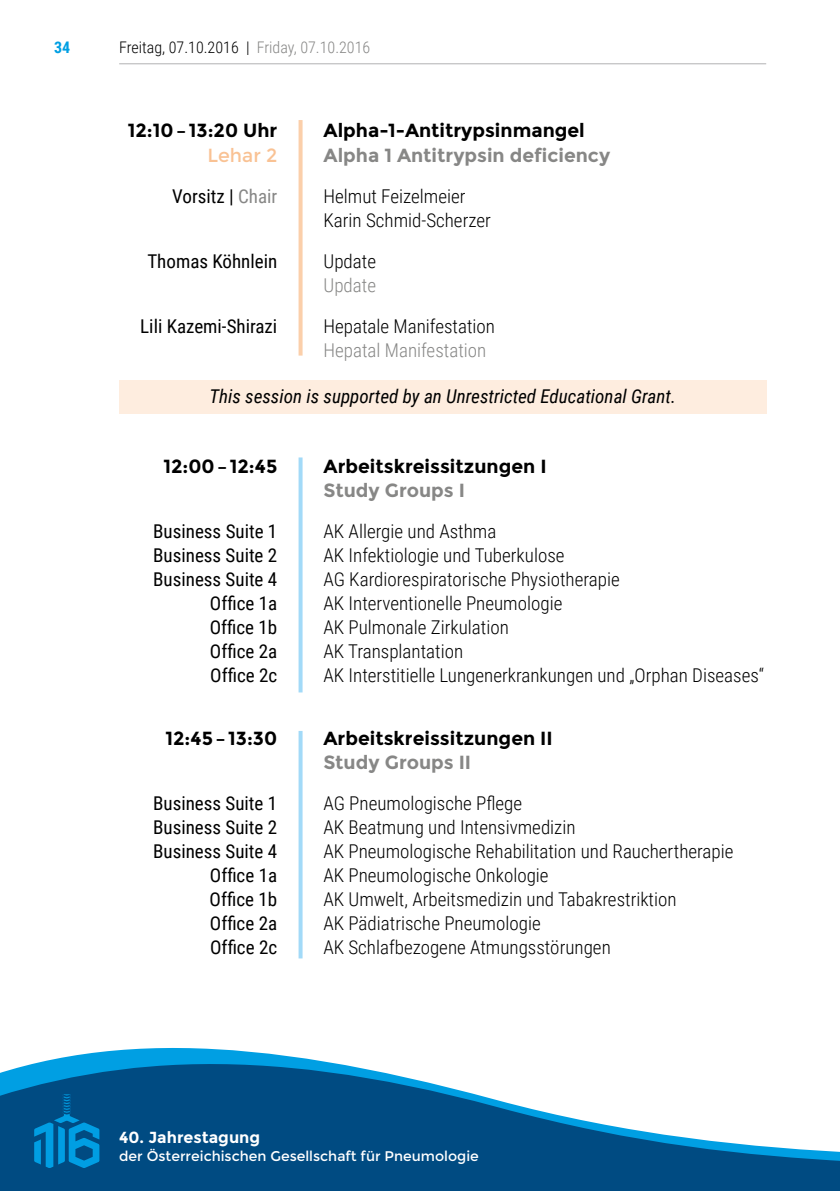
<style>
.page{position:relative;width:840px;height:1191px;background:#fff}
.page>*{position:absolute;margin:0;border:0;box-sizing:border-box;transform-origin:0 0}
.t1{font:300 19px/24px "Roboto Condensed";color:#000}
.t2{font:19px "Roboto Condensed";color:#000}
.t3{font:700 19px "Montserrat";color:#000}
.t4{font:italic 19px "Roboto Condensed";color:#000}
.t5{font:700 19px "Montserrat";color:#878786}
.t6{font:300 19px "Roboto Condensed";color:#878786}
.t7{font:19px "Montserrat";color:#f9c294}
.t8{font:300 16px "Roboto Condensed";color:#000}
.t9{font:700 16px "Montserrat";color:#fff}
.t10{font:700 16px "Roboto Condensed";color:#009fe3}
.t11{font:14px "Montserrat";color:#fff}
.s1{color:#878786}
</style>
<div class="page">
<hr style="left:119px;top:63px;width:646px;height:1px;background:#b1b2b3">
<div style="left:119px;top:380px;width:646px;height:34px;background:#feeddf"></div>
<svg style="left:298px;top:120px;width:4px;height:235px"></svg>
<svg style="left:298px;top:457px;width:4px;height:235px"></svg>
<svg style="left:298px;top:731px;width:4px;height:227px"></svg>
<svg style="left:0;top:1048px;width:839px;height:143px;fill:#004b82"></svg>
<svg style="left:34px;top:1094px;width:65px;height:74px;background:#006aa6"></svg>
<p class="t10" style="left:54px;top:36px;width:18px">34</p>
<p class="t8" style="left:119px;top:36px;width:252px">Freitag, 07.10.2016 | <span class="s1">Friday, 07.10.2016</span></p>
<p class="t3" style="left:128px;top:119px;width:151px">12:10–13:20 Uhr</p>
<p class="t3" style="left:323px;top:119px;width:263px">Alpha-1-Antitrypsinmangel</p>
<p class="t7" style="left:207px;top:144px;width:71px">Lehar 2</p>
<p class="t5" style="left:323px;top:143px;width:288px">Alpha 1 Antitrypsin deficiency</p>
<p class="t2" style="left:172px;top:182px;width:107px">Vorsitz | <span class="s1">Chair</span></p>
<p class="t1" style="left:323px;top:183px;width:169px">Helmut Feizelmeier<br>Karin Schmid-Scherzer</p>
<p class="t2" style="left:147px;top:247px;width:131px">Thomas Köhnlein</p>
<p class="t1" style="left:323px;top:248px;width:54px">Update</p>
<p class="t6" style="left:323px;top:271px;width:54px">Update</p>
<p class="t2" style="left:140px;top:312px;width:138px">Lili Kazemi-Shirazi</p>
<p class="t1" style="left:323px;top:313px;width:173px">Hepatale Manifestation</p>
<p class="t6" style="left:323px;top:336px;width:164px">Hepatal Manifestation</p>
<p class="t4" style="left:209px;top:383px;width:468px">This session is supported by an Unrestricted Educational Grant.</p>
<p class="t3" style="left:163px;top:454px;width:115px">12:00–12:45</p>
<p class="t3" style="left:323px;top:454px;width:224px">Arbeitskreissitzungen I</p>
<p class="t5" style="left:323px;top:478px;width:143px">Study Groups I</p>
<p class="t2" style="left:153px;top:517px;width:125px">Business Suite 1</p>
<p class="t1" style="left:323px;top:518px;width:174px">AK Allergie und Asthma</p>
<p class="t2" style="left:153px;top:541px;width:125px">Business Suite 2</p>
<p class="t1" style="left:323px;top:542px;width:242px">AK Infektiologie und Tuberkulose</p>
<p class="t2" style="left:153px;top:565px;width:125px">Business Suite 4</p>
<p class="t1" style="left:323px;top:566px;width:297px">AG Kardiorespiratorische Physiotherapie</p>
<p class="t2" style="left:210px;top:589px;width:69px">Office 1a</p>
<p class="t1" style="left:323px;top:590px;width:240px">AK Interventionelle Pneumologie</p>
<p class="t2" style="left:209px;top:613px;width:69px">Office 1b</p>
<p class="t1" style="left:323px;top:614px;width:187px">AK Pulmonale Zirkulation</p>
<p class="t2" style="left:210px;top:637px;width:69px">Office 2a</p>
<p class="t1" style="left:323px;top:638px;width:141px">AK Transplantation</p>
<p class="t2" style="left:210px;top:661px;width:68px">Office 2c</p>
<p class="t1" style="left:323px;top:662px;width:442px">AK Interstitielle Lungenerkrankungen und „Orphan Diseases“</p>
<p class="t3" style="left:165px;top:727px;width:113px">12:45–13:30</p>
<p class="t3" style="left:323px;top:727px;width:231px">Arbeitskreissitzungen II</p>
<p class="t5" style="left:323px;top:751px;width:149px">Study Groups II</p>
<p class="t2" style="left:153px;top:790px;width:125px">Business Suite 1</p>
<p class="t1" style="left:323px;top:791px;width:200px">AG Pneumologische Pflege</p>
<p class="t2" style="left:153px;top:814px;width:125px">Business Suite 2</p>
<p class="t1" style="left:323px;top:815px;width:253px">AK Beatmung und Intensivmedizin</p>
<p class="t2" style="left:153px;top:838px;width:125px">Business Suite 4</p>
<p class="t1" style="left:323px;top:839px;width:411px">AK Pneumologische Rehabilitation und Rauchertherapie</p>
<p class="t2" style="left:210px;top:862px;width:69px">Office 1a</p>
<p class="t1" style="left:323px;top:863px;width:227px">AK Pneumologische Onkologie</p>
<p class="t2" style="left:209px;top:886px;width:69px">Office 1b</p>
<p class="t1" style="left:323px;top:887px;width:354px">AK Umwelt, Arbeitsmedizin und Tabakrestriktion</p>
<p class="t2" style="left:210px;top:910px;width:69px">Office 2a</p>
<p class="t1" style="left:323px;top:911px;width:219px">AK Pädiatrische Pneumologie</p>
<p class="t2" style="left:210px;top:934px;width:68px">Office 2c</p>
<p class="t1" style="left:323px;top:935px;width:289px">AK Schlafbezogene Atmungsstörungen</p>
<p class="t9" style="left:119px;top:1128px;width:142px">40. Jahrestagung</p>
<p class="t11" style="left:119px;top:1148px;width:361px">der Österreichischen Gesellschaft für Pneumologie</p>
</div>
